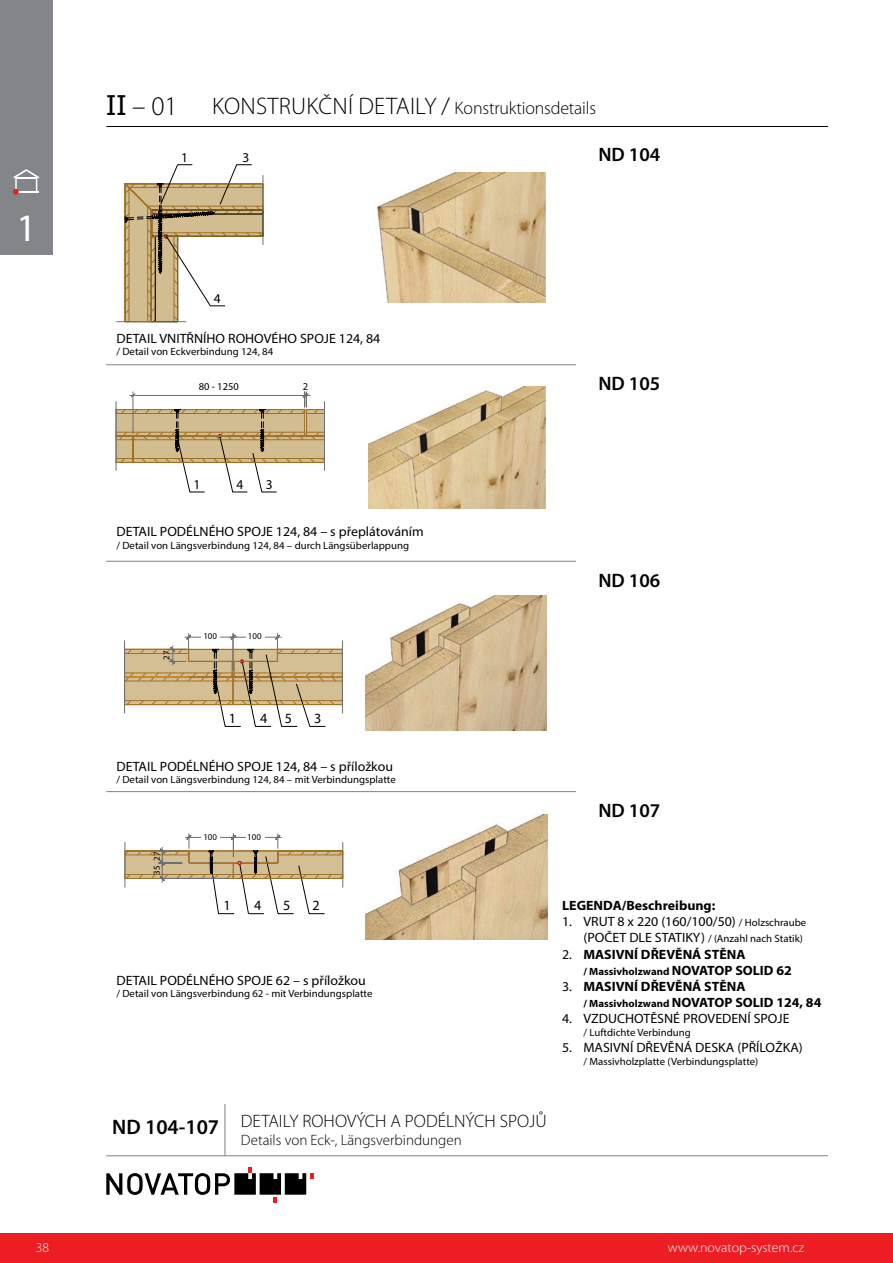
<style>
.page{position:relative;width:893px;height:1263px;background:#fff}
.page>*{position:absolute;margin:0;border:0;box-sizing:border-box;transform-origin:0 0}
.t1{font:39px "Myriad Pro";color:#fff}
.t2{font:300 27px "Myriad Pro";color:#000}
.t3{font:600 21px "Myriad Pro";color:#000}
.t4{font:600 19.5px "Myriad Pro";color:#000}
.t5{font:300 18px "Myriad Pro";letter-spacing:-.005em;color:#000}
.t6{font:300 15px "Myriad Pro";color:#000}
.t7{font:14.1px "Myriad Pro";color:#000}
.t8{font:13.5px "Myriad Pro";color:#000}
.t9{font:700 13.5px/16.2px "Myriad Pro";color:#000}
.t10{font:300 13.5px "Myriad Pro";color:#fff}
.t11{font:10.5px "Myriad Pro";color:#000}
.t12{font:700 10.5px "Myriad Pro";color:#000}
.t13{font:9px "Myriad Pro";color:#000}
.s1{font-family:"Tahoma";font-weight:400}
.s2{font-size:24px}
.s3{font-size:10.5px}
.s4{font-size:13.5px}
.s5{font-weight:400}
</style>
<div class="page">
<div style="left:0;top:0;width:53px;height:254px;background:#838588"></div>
<hr style="left:106px;top:126px;width:722px;height:1px;background:#000">
<svg style="left:106px;top:1167px;width:208px;height:36px"></svg>
<hr style="left:106px;top:1155px;width:722px;height:1px;background:#808285">
<hr style="left:225px;top:1104px;width:1px;height:52px;background:#808285">
<div style="left:0;top:1233px;width:893px;height:30px;background:#ed1d24"></div>
<img style="left:365px;top:596px;width:182px;height:135px">
<img style="left:365px;top:815px;width:182px;height:124px">
<hr style="left:106px;top:561px;width:470px;height:1px;background:#808285">
<hr style="left:106px;top:791px;width:470px;height:1px;background:#808285">
<svg style="left:124px;top:633px;width:219px;height:94px"></svg>
<svg style="left:124px;top:833px;width:219px;height:81px"></svg>
<hr style="left:106px;top:364px;width:470px;height:1px;background:#808285">
<img style="left:377px;top:172px;width:169px;height:131px">
<img style="left:368px;top:386px;width:178px;height:122px">
<hr style="left:116px;top:321px;width:70px;height:1px;background:#6d6f71">
<hr style="left:263px;top:175px;width:1px;height:70px;background:#6d6f71">
<svg style="left:124px;top:164px;width:139px;height:158px"></svg>
<svg style="left:116px;top:391px;width:209px;height:101px"></svg>
<svg style="left:13px;top:169px;width:26px;height:26px"></svg>
<h1 class="t1" style="left:16px;top:204px;width:22px">1</h1>
<h2 class="t2" style="left:106px;top:89px;width:73px"><span class="s1">II</span> – 01</h2>
<p class="t8" style="left:181px;top:149px;width:8px">1</p>
<h3 class="t5" style="left:212px;top:97px;width:385px"><span class="s2">KONSTRUKČNÍ DETAILY /</span> Konstruktionsdetails</h3>
<p class="t8" style="left:242px;top:149px;width:8px">3</p>
<h3 class="t4" style="left:598px;top:142px;width:63px">ND 104</h3>
<p class="t8" style="left:214px;top:290px;width:8px">4</p>
<p class="t8" style="left:116px;top:330px;width:265px">DETAIL VNITŘNÍHO ROHOVÉHO SPOJE 124, 84</p>
<p class="t11" style="left:116px;top:345px;width:158px">/ Detail von Eckverbindung 124, 84</p>
<p class="t11" style="left:199px;top:380px;width:41px">80 - 1250</p>
<p class="t11" style="left:303px;top:380px;width:7px">2</p>
<h3 class="t4" style="left:598px;top:371px;width:63px">ND 105</h3>
<p class="t8" style="left:193px;top:476px;width:8px">1</p>
<p class="t8" style="left:236px;top:476px;width:8px">4</p>
<p class="t8" style="left:266px;top:476px;width:8px">3</p>
<p class="t8" style="left:116px;top:523px;width:309px">DETAIL PODÉLNÉHO SPOJE 124, 84 – s přeplátováním</p>
<p class="t11" style="left:116px;top:539px;width:294px">/ Detail von Längsverbindung 124, 84 – durch Längsüberlappung</p>
<p class="t13" style="left:161px;top:660px;width:11px;rotate:-90deg">27</p>
<p class="t13" style="left:203px;top:630px;width:15px">100</p>
<p class="t13" style="left:248px;top:630px;width:15px">100</p>
<h3 class="t4" style="left:598px;top:568px;width:63px">ND 106</h3>
<h3 class="t7" style="left:229px;top:709px;width:9px">1</h3>
<h3 class="t7" style="left:260px;top:709px;width:9px">4</h3>
<h3 class="t7" style="left:285px;top:709px;width:9px">5</h3>
<h3 class="t7" style="left:314px;top:709px;width:9px">3</h3>
<p class="t8" style="left:116px;top:758px;width:278px">DETAIL PODÉLNÉHO SPOJE 124, 84 – s příložkou</p>
<p class="t11" style="left:116px;top:773px;width:281px">/ Detail von Längsverbindung 124, 84 – mit Verbindungsplatte</p>
<p class="t13" style="left:151px;top:861px;width:11px;rotate:-90deg">27</p>
<p class="t13" style="left:151px;top:875px;width:11px;rotate:-90deg">35</p>
<p class="t13" style="left:203px;top:831px;width:15px">100</p>
<p class="t13" style="left:247px;top:831px;width:15px">100</p>
<h3 class="t7" style="left:224px;top:896px;width:9px">1</h3>
<h3 class="t7" style="left:254px;top:896px;width:9px">4</h3>
<h3 class="t7" style="left:283px;top:896px;width:9px">5</h3>
<h3 class="t7" style="left:313px;top:896px;width:9px">2</h3>
<p class="t8" style="left:116px;top:972px;width:251px">DETAIL PODÉLNÉHO SPOJE 62 – s příložkou</p>
<p class="t11" style="left:116px;top:987px;width:258px">/ Detail von Längsverbindung 62 - mit Verbindungsplatte</p>
<h3 class="t4" style="left:598px;top:798px;width:63px">ND 107</h3>
<p class="t9" style="left:562px;top:897px;width:155px">LEGENDA/Beschreibung:</p>
<p class="t8" style="left:562px;top:913px;width:246px">1. VRUT 8 x 220 (160/100/50) <span class="s3">/ Holzschraube</span></p>
<p class="t11" style="left:583px;top:932px;width:221px"><span class="s4">(POČET DLE STATIKY)</span> / (Anzahl nach Statik)</p>
<p class="t9" style="left:562px;top:945px;width:185px"><span class="s5">2.</span> MASIVNÍ DŘEVĚNÁ STĚNA</p>
<p class="t12" style="left:583px;top:964px;width:210px">/ Massivholzwand <span class="s4">NOVATOP SOLID 62</span></p>
<p class="t9" style="left:583px;top:978px;width:239px;text-indent:-21px"><span class="s5">3.</span> MASIVNÍ DŘEVĚNÁ STĚNA<br><span class="s3">/ Massivholzwand</span> NOVATOP SOLID 124, 84</p>
<p class="t8" style="left:562px;top:1010px;width:229px">4. VZDUCHOTĚSNÉ PROVEDENÍ SPOJE</p>
<p class="t11" style="left:583px;top:1026px;width:109px">/ Luftdichte Verbindung</p>
<p class="t8" style="left:562px;top:1039px;width:242px">5. MASIVNÍ DŘEVĚNÁ DESKA (PŘÍLOŽKA)</p>
<p class="t11" style="left:583px;top:1055px;width:176px">/ Massivholzplatte (Verbindungsplatte)</p>
<h3 class="t3" style="left:112px;top:1114px;width:109px">ND 104-107</h3>
<h3 class="t5" style="left:241px;top:1110px;width:307px">DETAILY ROHOVÝCH A PODÉLNÝCH SPOJŮ</h3>
<h3 class="t6" style="left:241px;top:1131px;width:222px">Details von Eck-, Längsverbindungen</h3>
<p class="t10" style="left:36px;top:1239px;width:15px">38</p>
<p class="t10" style="left:668px;top:1239px;width:138px">www.novatop-system.cz</p>
</div>
